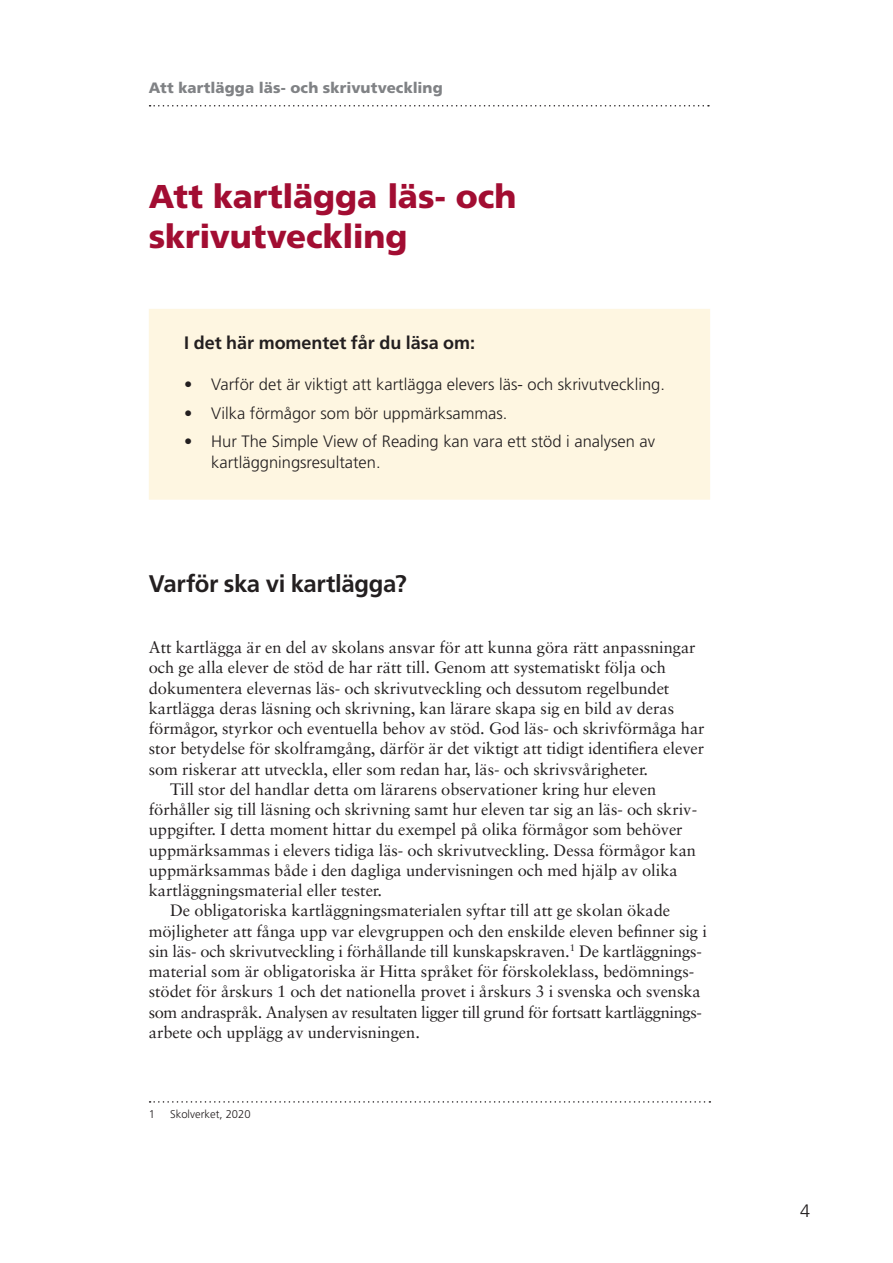
<style>
.page{position:relative;width:893px;height:1263px;background:#fff}
.page>*{position:absolute;margin:0;border:0;box-sizing:border-box;transform-origin:0 0}
.t1{font:900 33px/40.5px "Frutiger LT Std";letter-spacing:-.005em;color:#a20d32}
.t2{font:700 24px "Frutiger LT Std";letter-spacing:-.015em;color:#231f20}
.t3{font:700 18px "Frutiger LT Std";letter-spacing:-.005em;color:#231f20}
.t4{font:300 18px "Frutiger LT Std";color:#231f20}
.t5{font:16.5px/20.2px "Sabon";letter-spacing:-.005em;color:#231f20}
.t6{font:300 16.5px/20.2px "Frutiger LT Std";color:#231f20}
.t7{font:900 15px "Frutiger LT Std";letter-spacing:.005em;color:#808285}
.t8{font:300 11.25px "Frutiger LT Std";color:#231f20}
</style>
<div class="page">
<div style="left:149px;top:309px;width:561px;height:191px;background:#fef6e1"></div>
<svg style="left:150px;top:1101px;width:560px;height:2px"></svg>
<svg style="left:150px;top:105px;width:559px;height:2px"></svg>
<p class="t7" style="left:149px;top:79px;width:295px">Att kartlägga läs- och skrivutveckling</p>
<h1 class="t1" style="left:149px;top:176px;width:369px">Att kartlägga läs- och skrivutveckling</h1>
<p class="t3" style="left:184px;top:332px;width:292px">I det här momentet får du läsa om:</p>
<p class="t6" style="left:184px;top:374px;width:482px">• Varför det är viktigt att kartlägga elevers läs- och skrivutveckling.</p>
<p class="t6" style="left:184px;top:403px;width:325px">• Vilka förmågor som bör uppmärksammas.</p>
<p class="t6" style="left:211px;top:432px;width:445px;text-indent:-27px">• Hur The Simple View of Reading kan vara ett stöd i analysen av kartläggningsresultaten.</p>
<h2 class="t2" style="left:149px;top:570px;width:260px">Varför ska vi kartlägga?</h2>
<p class="t5" style="left:149px;top:637px;width:557px">Att kartlägga är en del av skolans ansvar för att kunna göra rätt anpassningar och ge alla elever de stöd de har rätt till. Genom att systematiskt följa och dokumentera elevernas läs- och skrivutveckling och dessutom regelbundet kartlägga deras läsning och skrivning, kan lärare skapa sig en bild av deras förmågor, styrkor och eventuella behov av stöd. God läs- och skrivförmåga har stor betydelse för skolframgång, därför är det viktigt att tidigt identifera elever som riskerar att utveckla, eller som redan har, läs- och skrivsvårigheter.</p>
<p class="t5" style="left:149px;top:779px;width:550px;text-indent:21px">Till stor del handlar detta om lärarens observationer kring hur eleven förhåller sig till läsning och skrivning samt hur eleven tar sig an läs- och skriv&shy;uppgifter. I detta moment hittar du exempel på olika förmågor som behöver uppmärksammas i elevers tidiga läs- och skrivutveckling. Dessa förmågor kan uppmärksammas både i den dagliga undervisningen och med hjälp av olika kartläggningsmaterial eller tester.</p>
<p class="t5" style="left:149px;top:900px;width:560px;text-indent:21px">De obligatoriska kartläggningsmaterialen syftar till att ge skolan ökade möjligheter att fånga upp var elevgruppen och den enskilde eleven befnner sig i sin läs- och skrivutveckling i förhållande till kunskapskraven.<sup>1</sup> De kartläggnings&shy;material som är obligatoriska är Hitta språket för förskoleklass, bedömnings&shy;stödet för årskurs 1 och det nationella provet i årskurs 3 i svenska och svenska som andraspråk. Analysen av resultaten ligger till grund för fortsatt kartläggnings&shy;arbete och upplägg av undervisningen.</p>
<p class="t8" style="left:149px;top:1108px;width:8px">1</p>
<p class="t8" style="left:170px;top:1108px;width:82px">Skolverket, 2020</p>
<p class="t4" style="left:800px;top:1200px;width:12px">4</p>
</div>
